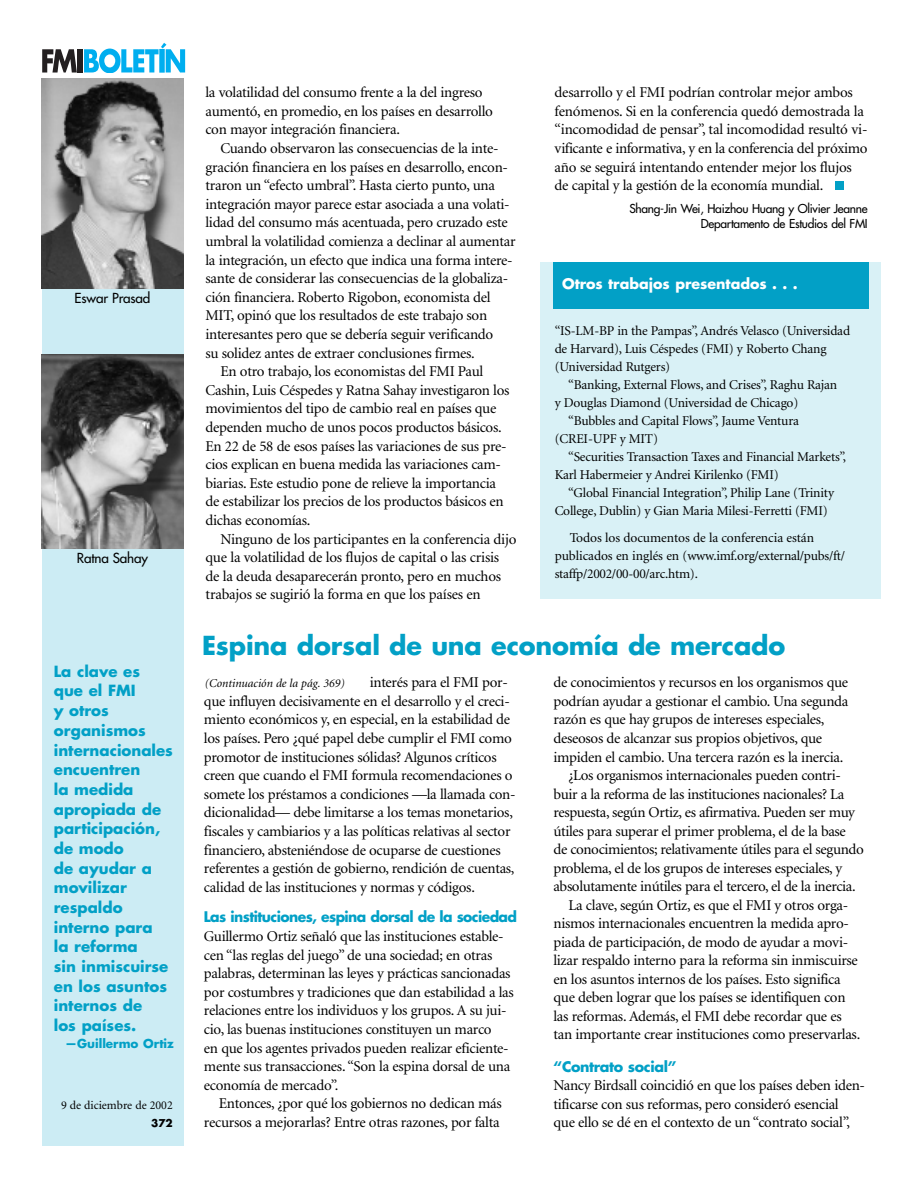
<style>
.page{position:relative;width:918px;height:1188px;background:#fff}
.page>*{position:absolute;margin:0;border:0;box-sizing:border-box;transform-origin:0 0}
.t1{font:700 25.5px "Futura";letter-spacing:-.005em;color:#02a0c6}
.t2{font:15px/18.6px "Minion";letter-spacing:-.02em;color:#000}
.t3{font:700 15px/19.6px "Futura";color:#02a0c6}
.t4{font:700 14.25px "Futura";letter-spacing:-.04em;color:#02a0c6}
.t5{font:700 14.25px "Futura";color:#fff}
.t6{font:13.5px/18px "Minion";letter-spacing:-.015em;color:#000}
.t7{font:13.5px "Futura";letter-spacing:-.01em;color:#000}
.t8{font:12px/15px "Futura";letter-spacing:-.025em;color:#000;text-align:right}
.t9{font:italic 12px "Minion";color:#000}
.t10{font:12px "Minion";color:#000}
.t11{font:700 12px "Futura";color:#02a0c6}
.t12{font:700 10.5px "Futura";color:#000}
</style>
<div class="page">
<div style="left:42px;top:79px;width:141px;height:1067px;background:#ccecf4"></div>
<img style="left:42px;top:79px;width:142px;height:210px">
<svg style="left:42px;top:49px;width:35px;height:23px"></svg>
<div style="left:78px;top:49px;width:5px;height:23px;background:#231f20"></div>
<svg style="left:84px;top:43px;width:101px;height:29px"></svg>
<div style="left:835px;top:181px;width:9px;height:9px;background:#02a0c6"></div>
<div style="left:540px;top:262px;width:341px;height:337px;background:#d9f1f6"></div>
<div style="left:553px;top:262px;width:316px;height:47px;background:#02a0c6"></div>
<img style="left:42px;top:354px;width:142px;height:195px">
<p class="t7" style="left:75px;top:292px;width:77px">Eswar Prasad</p>
<p class="t7" style="left:77px;top:552px;width:73px">Ratna Sahay</p>
<p class="t3" style="left:54px;top:663px;width:121px">La clave es que el FMI<br>y otros organismos internacionales encuentren<br>la medida apropiada de participación, de modo<br>de ayudar a movilizar respaldo interno para<br>la reforma<br>sin inmiscuirse en los asuntos internos de<br>los países.</p>
<p class="t11" style="left:65px;top:1038px;width:110px">—Guillermo Ortiz</p>
<p class="t10" style="left:61px;top:1101px;width:113px">9 de diciembre de 2002</p>
<p class="t12" style="left:151px;top:1118px;width:23px">372</p>
<p class="t2" style="left:206px;top:84px;width:289px">la volatilidad del consumo frente a la del ingreso aumentó, en promedio, en los países en desarrollo con mayor integración financiera.</p>
<p class="t2" style="left:220px;top:140px;width:280px">Cuando observaron las consecuencias de la inte-</p>
<p class="t2" style="left:206px;top:159px;width:304px">gración financiera en los países en desarrollo, encon-</p>
<p class="t2" style="left:206px;top:177px;width:291px">traron un “efecto umbral”. Hasta cierto punto, una</p>
<p class="t2" style="left:206px;top:196px;width:306px">integración mayor parece estar asociada a una volati-</p>
<p class="t2" style="left:206px;top:215px;width:304px">lidad del consumo más acentuada, pero cruzado este</p>
<p class="t2" style="left:206px;top:233px;width:312px">umbral la volatilidad comienza a declinar al aumentar</p>
<p class="t2" style="left:206px;top:252px;width:309px">la integración, un efecto que indica una forma intere-</p>
<p class="t2" style="left:206px;top:270px;width:304px">sante de considerar las consecuencias de la globaliza-</p>
<p class="t2" style="left:206px;top:289px;width:287px">ción financiera. Roberto Rigobon, economista del</p>
<p class="t2" style="left:206px;top:308px;width:283px">MIT, opinó que los resultados de este trabajo son</p>
<p class="t2" style="left:206px;top:326px;width:289px">interesantes pero que se debería seguir verificando</p>
<p class="t2" style="left:206px;top:345px;width:271px">su solidez antes de extraer conclusiones firmes.</p>
<p class="t2" style="left:220px;top:363px;width:264px">En otro trabajo, los economistas del FMI Paul</p>
<p class="t2" style="left:206px;top:382px;width:306px">Cashin, Luis Céspedes y Ratna Sahay investigaron los</p>
<p class="t2" style="left:206px;top:401px;width:292px">movimientos del tipo de cambio real en países que</p>
<p class="t2" style="left:206px;top:419px;width:298px">dependen mucho de unos pocos productos básicos.</p>
<p class="t2" style="left:206px;top:438px;width:303px">En 22 de 58 de esos países las variaciones de sus pre-</p>
<p class="t2" style="left:206px;top:456px;width:297px">cios explican en buena medida las variaciones cam-</p>
<p class="t2" style="left:206px;top:475px;width:292px">biarias. Este estudio pone de relieve la importancia</p>
<p class="t2" style="left:206px;top:494px;width:300px">de estabilizar los precios de los productos básicos en</p>
<p class="t2" style="left:206px;top:512px;width:106px">dichas economías.</p>
<p class="t2" style="left:220px;top:531px;width:297px">Ninguno de los participantes en la conferencia dijo</p>
<p class="t2" style="left:206px;top:549px;width:295px">que la volatilidad de los flujos de capital o las crisis</p>
<p class="t2" style="left:206px;top:568px;width:297px">de la deuda desaparecerán pronto, pero en muchos</p>
<p class="t2" style="left:206px;top:587px;width:277px">trabajos se sugirió la forma en que los países en</p>
<p class="t2" style="left:555px;top:84px;width:314px">desarrollo y el FMI podrían controlar mejor ambos fenómenos. Si en la conferencia quedó demostrada la “incomodidad de pensar”, tal incomodidad resultó vi&shy;vificante e informativa, y en la conferencia del próximo año se seguirá intentando entender mejor los flujos de capital y la gestión de la economía mundial.</p>
<p class="t8" style="left:629px;top:202px;width:240px">Shang-Jin Wei, Haizhou Huang y Olivier Jeanne<br>Departamento de Estudios del FMI</p>
<p class="t5" style="left:562px;top:277px;width:237px">Otros trabajos presentados . . .</p>
<p class="t6" style="left:555px;top:323px;width:297px">“IS-LM-BP in the Pampas”, Andrés Velasco (Universidad de Harvard), Luis Céspedes (FMI) y Roberto Chang (Universidad Rutgers)</p>
<p class="t6" style="left:568px;top:377px;width:271px">“Banking, External Flows, and Crises”, Raghu Rajan</p>
<p class="t6" style="left:555px;top:395px;width:245px">y Douglas Diamond (Universidad de Chicago)</p>
<p class="t6" style="left:568px;top:413px;width:232px">“Bubbles and Capital Flows”, Jaume Ventura</p>
<p class="t6" style="left:555px;top:431px;width:105px">(CREI-UPF y MIT)</p>
<p class="t6" style="left:568px;top:449px;width:279px">“Securities Transaction Taxes and Financial Markets”,</p>
<p class="t6" style="left:555px;top:467px;width:226px">Karl Habermeier y Andrei Kirilenko (FMI)</p>
<p class="t6" style="left:568px;top:485px;width:267px">“Global Financial Integration”, Philip Lane (Trinity</p>
<p class="t6" style="left:555px;top:503px;width:275px">College, Dublin) y Gian Maria Milesi-Ferretti (FMI)</p>
<p class="t6" style="left:555px;top:530px;width:292px;text-indent:15px">Todos los documentos de la conferencia están publicados en inglés en (www.imf.org/external/pubs/ft/ staffp/2002/00-00/arc.htm).</p>
<h1 class="t1" style="left:202px;top:634px;width:585px">Espina dorsal de una economía de mercado</h1>
<p class="t9" style="left:205px;top:678px;width:142px">(Continuación de la pág. 369)</p>
<p class="t2" style="left:553px;top:674px;width:296px">de conocimientos y recursos en los organismos que</p>
<p class="t2" style="left:553px;top:693px;width:297px">podrían ayudar a gestionar el cambio. Una segunda</p>
<p class="t2" style="left:553px;top:712px;width:273px">razón es que hay grupos de intereses especiales,</p>
<p class="t2" style="left:553px;top:730px;width:270px">deseosos de alcanzar sus propios objetivos, que</p>
<p class="t2" style="left:553px;top:749px;width:291px">impiden el cambio. Una tercera razón es la inercia.</p>
<p class="t2" style="left:568px;top:767px;width:274px">¿Los organismos internacionales pueden contri-</p>
<p class="t2" style="left:553px;top:786px;width:292px">buir a la reforma de las instituciones nacionales? La</p>
<p class="t2" style="left:553px;top:804px;width:303px">respuesta, según Ortiz, es afirmativa. Pueden ser muy</p>
<p class="t2" style="left:553px;top:823px;width:294px">útiles para superar el primer problema, el de la base</p>
<p class="t2" style="left:553px;top:841px;width:312px">de conocimientos; relativamente útiles para el segundo</p>
<p class="t2" style="left:553px;top:860px;width:290px">problema, el de los grupos de intereses especiales, y</p>
<p class="t2" style="left:553px;top:878px;width:304px">absolutamente inútiles para el tercero, el de la inercia.</p>
<p class="t2" style="left:568px;top:897px;width:281px">La clave, según Ortiz, es que el FMI y otros orga-</p>
<p class="t2" style="left:553px;top:915px;width:297px">nismos internacionales encuentren la medida apro-</p>
<p class="t2" style="left:553px;top:934px;width:296px">piada de participación, de modo de ayudar a movi-</p>
<p class="t2" style="left:553px;top:952px;width:306px">lizar respaldo interno para la reforma sin inmiscuirse</p>
<p class="t2" style="left:553px;top:971px;width:289px">en los asuntos internos de los países. Esto significa</p>
<p class="t2" style="left:553px;top:990px;width:294px">que deben lograr que los países se identifiquen con</p>
<p class="t2" style="left:553px;top:1008px;width:290px">las reformas. Además, el FMI debe recordar que es</p>
<p class="t2" style="left:553px;top:1027px;width:308px">tan importante crear instituciones como preservarlas.</p>
<p class="t4" style="left:553px;top:1060px;width:125px">“Contrato social”</p>
<p class="t2" style="left:553px;top:1077px;width:313px">Nancy Birdsall coincidió en que los países deben iden&shy;tificarse con sus reformas, pero consideró esencial<br>que ello se dé en el contexto de un “contrato social”,</p>
<p class="t2" style="left:204px;top:674px;width:313px;text-indent:166px">interés para el FMI por&shy;que influyen decisivamente en el desarrollo y el creci&shy;miento económicos y, en especial, en la estabilidad de los países. Pero ¿qué papel debe cumplir el FMI como promotor de instituciones sólidas? Algunos críticos creen que cuando el FMI formula recomendaciones o somete los préstamos a condiciones —la llamada con&shy;dicionalidad— debe limitarse a los temas monetarios, fiscales y cambiarios y a las políticas relativas al sector financiero, absteniéndose de ocuparse de cuestiones referentes a gestión de gobierno, rendición de cuentas, calidad de las instituciones y normas y códigos.</p>
<p class="t4" style="left:204px;top:911px;width:315px">Las instituciones, espina dorsal de la sociedad</p>
<p class="t2" style="left:204px;top:928px;width:311px">Guillermo Ortiz señaló que las instituciones estable&shy;cen “las reglas del juego” de una sociedad; en otras palabras, determinan las leyes y prácticas sancionadas por costumbres y tradiciones que dan estabilidad a las relaciones entre los individuos y los grupos. A su jui&shy;cio, las buenas instituciones constituyen un marco<br>en que los agentes privados pueden realizar eficiente&shy;mente sus transacciones. “Son la espina dorsal de una economía de mercado”.</p>
<p class="t2" style="left:204px;top:1096px;width:299px;text-align:right">Entonces, ¿por qué los gobiernos no dedican más recursos a mejorarlas? Entre otras razones, por falta</p>
</div>
